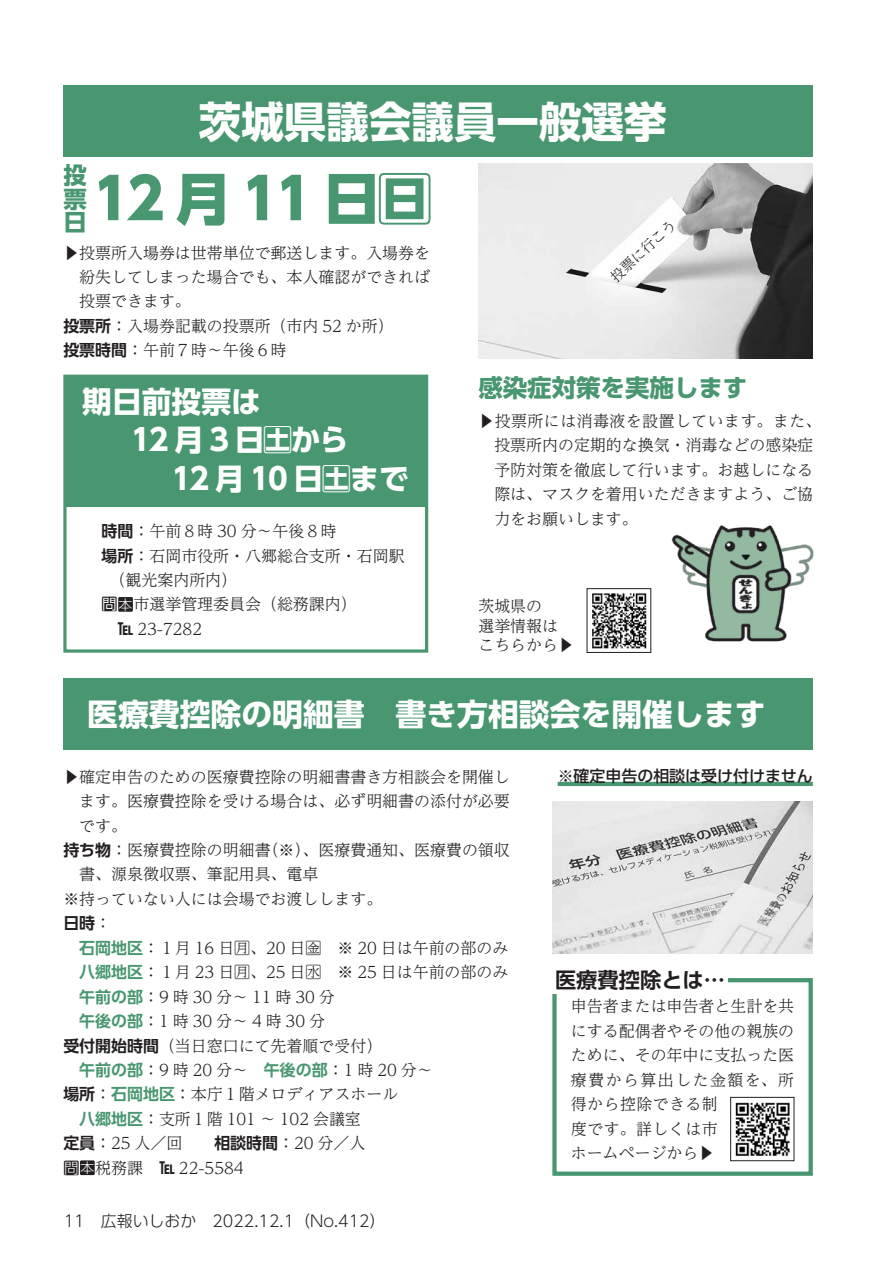
<style>
.page{position:relative;width:893px;height:1263px;background:#fff}
.page>*{position:absolute;margin:0;border:0;box-sizing:border-box;transform-origin:0 0}
.t1{font:800 56.4px "UD Shin Go Pr 6 N";color:#489770}
.t2{font:700 42.45px "UD Shin Go Pr 6 N";color:#fff}
.t3{font:700 30.9px "UD Shin Go Pr 6 N";color:#fff}
.t4{font:700 29.7px "UD Shin Go Pr 6 N";letter-spacing:-.06em;color:#fff}
.t5{font:700 24.45px "UD Shin Go Pr 6 N";color:#489770}
.t6{font:700 23.4px/23.4px "UD Shin Go Pr 6 N";color:#489770;text-align:justify}
.t7{font:700 21.3px "UD Shin Go Pr 6 N De";color:#231f20}
.t8{font:300 15.9px/24.5px "UD Reimin Pr 6 N";color:#231f20}
.t9{font:300 15.9px "UD Shin Go Pr 6 N";color:#231f20}
.t10{font:500 15.9px "UD Shin Go Pr 6 N";color:#231f20}
.t11{font:700 15.9px "UD Shin Go Pr 6 N De";color:#231f20}
.t12{font:300 13.8px "UD Reimin Pr 6 N";color:#231f20}
.t13{font:300 13.8px "UD Shin Go Pr 6 N";color:#fff}
.s1{font-family:"UD Shin Go Pr 6 N De";font-weight:700}
.s2{font-family:"UD Shin Go Pr 6 N";font-weight:400}
.s3{font-family:"UD Reimin Pr 6 N";font-weight:300}
.s4{font-family:"UD Shin Go Pr 6 N De";font-weight:700;color:#489770}
.s5{font-family:"UD Shin Go Pr 6 N"}
</style>
<div class="page">
<div style="left:63px;top:85px;width:750px;height:72px;background:#489770"></div>
<svg style="left:63px;top:374px;width:366px;height:279px"></svg>
<div style="left:65px;top:376px;width:362px;height:131px;background:#489770"></div>
<img style="left:671px;top:525px;width:142px;height:117px">
<img style="left:592px;top:593px;width:55px;height:56px">
<div style="left:587px;top:588px;width:64px;height:65px;border:1px solid #231f20"></div>
<img style="left:478px;top:164px;width:335px;height:194px">
<img style="left:552px;top:802px;width:261px;height:151px">
<hr style="left:558px;top:782px;width:255px;height:4px;background:#489770">
<img style="left:735px;top:1102px;width:55px;height:54px">
<div style="left:730px;top:1097px;width:64px;height:64px;border:1px solid #231f20"></div>
<div style="left:552px;top:978px;width:261px;height:198px;border:4px solid #489770"></div>
<div style="left:63px;top:678px;width:750px;height:72px;background:#489770"></div>
<div style="left:552px;top:966px;width:176px;height:28px;background:#fff"></div>
<div style="left:80px;top:1160px;width:15px;height:15px;background:#231f20"></div>
<div style="left:118px;top:597px;width:15px;height:15px;background:#231f20"></div>
<h2 class="t2" style="left:199px;top:87px;width:469px">茨城県議会議員一般選挙</h2>
<h3 class="t6" style="left:63px;top:163px;width:25px">投票日</h3>
<h1 class="t1" style="left:93px;top:152px;width:341px">12 月 11 日日</h1>
<p class="t8" style="left:63px;top:240px;width:368px">▶投票所入場券は世帯単位で郵送します。入場券を</p>
<p class="t8" style="left:79px;top:264px;width:352px">紛失してしまった場合でも、本人確認ができれば</p>
<p class="t8" style="left:79px;top:289px;width:113px">投票できます。</p>
<p class="t8" style="left:63px;top:313px;width:332px"><span class="s1">投票所</span>：入場券記載の投票所（市内 52 か所(</p>
<p class="t8" style="left:63px;top:337px;width:225px"><span class="s1">投票時間</span>：午前７時～午後６時</p>
<h3 class="t4" style="left:82px;top:378px;width:180px">期日前投票は</h3>
<h3 class="t4" style="left:131px;top:416px;width:219px">12 月 3 日土から</h3>
<h3 class="t4" style="left:172px;top:454px;width:239px">12 月 10 日土まで</h3>
<p class="t8" style="left:102px;top:518px;width:236px"><span class="s1">時間</span>：午前８時 30 分～午後８時</p>
<p class="t8" style="left:102px;top:543px;width:304px"><span class="s1">場所</span>：石岡市役所・八郷総合支所・石岡駅</p>
<p class="t8" style="left:110px;top:567px;width:129px">（観光案内所内(</p>
<p class="t8" style="left:102px;top:592px;width:257px"><span class="s2">問　</span>市選挙管理委員会（総務課内(</p>
<p class="t8" style="left:118px;top:616px;width:86px"><span class="s1">TEL</span> 23-7282</p>
<p class="t13" style="left:119px;top:593px;width:15px">本</p>
<p class="t12" style="left:605px;top:271px;width:84px;rotate:-43deg">投票に行こう</p>
<h3 class="t5" style="left:478px;top:368px;width:270px">感染症対策を実施します</h3>
<p class="t8" style="left:494px;top:408px;width:328px;text-indent:-16px">▶投票所には消毒液を設置しています。また、投票所内の定期的な換気・消毒などの感染症予防対策を徹底して行います。お越しになる際は、マスクを着用いただきますよう、ご協力をお願いします。</p>
<p class="t8" style="left:478px;top:596px;width:97px;line-height:19.2px">茨城県の<br>選挙情報はこちらから▶</p>
<h3 class="t3" style="left:87px;top:689px;width:680px">医療費控除の明細書　書き方相談会を開催します</h3>
<p class="t8" style="left:63px;top:764px;width:448px">▶確定申告のための医療費控除の明細書書き方相談会を開催し</p>
<p class="t8" style="left:79px;top:788px;width:432px">ます。医療費控除を受ける場合は、必ず明細書の添付が必要</p>
<p class="t8" style="left:79px;top:813px;width:49px">です。</p>
<p class="t8" style="left:263px;top:837px;width:249px">（※）、医療費通知、医療費の領収</p>
<p class="t8" style="left:63px;top:837px;width:209px"><span class="s1">持ち物</span>：医療費控除の明細書</p>
<p class="t8" style="left:79px;top:862px;width:241px">書、源泉徴収票、筆記用具、電卓</p>
<p class="t8" style="left:63px;top:886px;width:320px">※持っていない人には会場でお渡しします。</p>
<p class="t11" style="left:63px;top:910px;width:49px">日時<span class="s3">：</span></p>
<p class="t8" style="left:79px;top:935px;width:431px"><span class="s4">石岡地区</span>：１月 16 日月、20 日金　※ 20 日は午前の部のみ</p>
<p class="t8" style="left:79px;top:959px;width:431px"><span class="s4">八郷地区</span>：１月 23 日月、25 日水　※ 25 日は午前の部のみ</p>
<p class="t8" style="left:79px;top:984px;width:257px"><span class="s4">午前の部</span>：9 時 30 分～ 11 時 30 分</p>
<p class="t8" style="left:79px;top:1008px;width:247px"><span class="s4">午後の部</span>：1 時 30 分～ 4 時 30 分</p>
<p class="t8" style="left:63px;top:1033px;width:320px"><span class="s1">受付開始時間</span>（当日窓口にて先着順で受付(</p>
<p class="t8" style="left:79px;top:1057px;width:355px"><span class="s4">午前の部</span>：9 時 20 分～　<span class="s4">午後の部</span>：1 時 20 分~</p>
<p class="t8" style="left:63px;top:1082px;width:336px"><span class="s1">場所</span>：<span class="s4">石岡地区</span>：本庁１階メロディアスホール</p>
<p class="t8" style="left:79px;top:1106px;width:283px"><span class="s4">八郷地区</span>：支所１階 101 ～ 102 会議室</p>
<p class="t8" style="left:63px;top:1130px;width:303px"><span class="s1">定員</span>：25 人／回　　<span class="s1">相談時間</span>：20 分／人</p>
<p class="t8" style="left:159px;top:1155px;width:86px"><span class="s1">TEL</span> 22-5584</p>
<p class="t8" style="left:63px;top:1155px;width:81px"><span class="s5">問　</span>税務課</p>
<p class="t13" style="left:80px;top:1156px;width:15px">本</p>
<p class="t9" style="left:64px;top:1208px;width:323px">11　広報いしおか　2022.12.1（No.412(</p>
<p class="t10" style="left:558px;top:763px;width:257px">※確定申告の相談は受け付けません</p>
<h3 class="t7" style="left:555px;top:963px;width:172px">医療費控除とは...</h3>
<p class="t8" style="left:571px;top:993px;width:225px">申告者または申告者と生計を共にする配偶者やその他の親族のために、その年中に支払った医療費から算出した金額を、所得から控除できる制<br>度です。詳しくは市<br>ホームページから▶</p>
</div>
